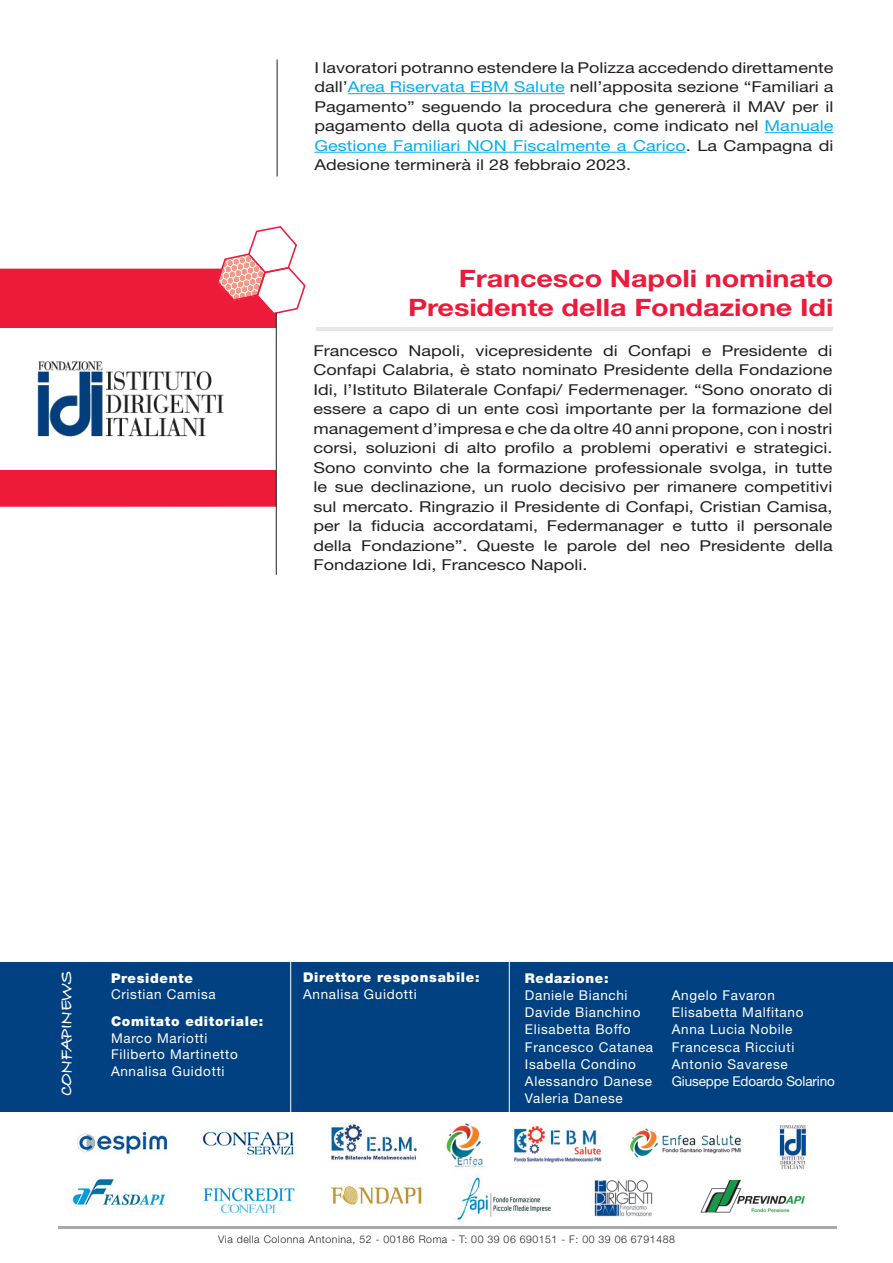
<style>
.page{position:relative;width:893px;height:1263px;background:#fff}
.page>*{position:absolute;margin:0;border:0;box-sizing:border-box;transform-origin:0 0}
.t1{font:700 24px/28.8px "Helvetica Neue";letter-spacing:-.005em;color:#ed1a3a;text-align:right;scale:1.2 1}
.t2{font:700 18px "Bradley Hand ITCTT";letter-spacing:-.03em;color:#fff}
.t3{font:15px/19.5px "Helvetica Neue";color:#231f20;text-align:justify;scale:1.2 1}
.t4{font:13.5px/17.2px "Helvetica Neue";letter-spacing:.05em;color:#fff}
.t5{font:900 13.5px "Helvetica Neue";letter-spacing:.05em;color:#fff}
.t6{font:300 10.5px "Helvetica Neue";letter-spacing:.05em;color:#231f20}
.s1{color:#00aeef}
</style>
<div class="page">
<hr style="left:348px;top:93px;width:217px;height:1px;background:#00aeef">
<hr style="left:764px;top:132px;width:69px;height:1px;background:#00aeef">
<hr style="left:314px;top:152px;width:372px;height:1px;background:#00aeef">
<hr style="left:277px;top:60px;width:1px;height:116px;background:#231f20">
<div style="left:0;top:269px;width:276px;height:238px;background:#ed1a3a"></div>
<svg style="left:217px;top:226px;width:89px;height:88px"></svg>
<hr style="left:316px;top:327px;width:517px;height:4px;background:#e6e7e9">
<div style="left:0;top:328px;width:276px;height:141px;background:#fff"></div>
<img style="left:37px;top:361px;width:187px;height:76px">
<hr style="left:276px;top:313px;width:1px;height:262px;background:#231f20">
<img style="left:72px;top:1123px;width:734px;height:97px">
<hr style="left:58px;top:1226px;width:778px;height:3px;background:#a8a9ad">
<div style="left:0;top:962px;width:893px;height:150px;background:#014081"></div>
<hr style="left:290px;top:961px;width:1px;height:156px;background:#fff">
<hr style="left:509px;top:959px;width:1px;height:159px;background:#fff">
<p class="t3" style="left:314px;top:57px;width:434px">I lavoratori potranno estendere la Polizza accedendo direttamente dall’<span class="s1">Area Riservata EBM Salute</span> nell’apposita sezione “Familiari a Pagamento” seguendo la procedura che genererà il MAV per il pagamento della quota di adesione, come indicato nel <span class="s1">Manuale Gestione Familiari NON Fiscalmente a Carico</span>. La Campagna di Adesione terminerà il 28 febbraio 2023.</p>
<h1 class="t1" style="left:408px;top:264px;width:356px">Francesco Napoli nominato<br>Presidente della Fondazione Idi</h1>
<p class="t3" style="left:314px;top:341px;width:434px">Francesco Napoli, vicepresidente di Confapi e Presidente di Confapi Calabria, è stato nominato Presidente della Fondazione Idi, l’Istituto Bilaterale Confapi/ Federmenager. “Sono onorato di essere a capo di un ente così importante per la formazione del management d’impresa e che da oltre 40 anni propone, con i nostri corsi, soluzioni di alto profilo a problemi operativi e strategici.<br>Sono convinto che la formazione professionale svolga, in tutte le sue declinazione, un ruolo decisivo per rimanere competitivi sul mercato. Ringrazio il Presidente di Confapi, Cristian Camisa, per la fiducia accordatami, Federmanager e tutto il personale della Fondazione”. Queste le parole del neo Presidente della Fondazione Idi, Francesco Napoli.</p>
<p class="t2" style="left:52px;top:1096px;width:127px;rotate:-90deg">CONFAPINEWS</p>
<p class="t5" style="left:111px;top:970px;width:83px">Presidente</p>
<p class="t4" style="left:111px;top:985px;width:106px">Cristian Camisa</p>
<p class="t5" style="left:111px;top:1013px;width:154px">Comitato editoriale:</p>
<p class="t4" style="left:111px;top:1029px;width:128px;line-height:16.5px">Marco Mariotti<br>Filiberto Martinetto<br>Annalisa Guidotti</p>
<p class="t5" style="left:303px;top:969px;width:178px">Direttore responsabile:</p>
<p class="t4" style="left:303px;top:985px;width:115px">Annalisa Guidotti</p>
<p class="t5" style="left:525px;top:970px;width:85px">Redazione:</p>
<p class="t4" style="left:525px;top:986px;width:130px">Daniele Bianchi<br>Davide Bianchino<br>Elisabetta Boffo<br>Francesco Catanea<br>Isabella Condino<br>Alessandro Danese<br>Valeria Danese</p>
<p class="t4" style="left:672px;top:986px;width:165px">Angelo Favaron<br>Elisabetta Malfitano<br>Anna Lucia Nobile<br>Francesca Ricciuti<br>Antonio Savarese<br>Giuseppe Edoardo Solarino</p>
<p class="t6" style="left:218px;top:1233px;width:458px">Via della Colonna Antonina, 52 - 00186 Roma - T: 00 39 06 690151 - F: 00 39 06 6791488</p>
</div>
